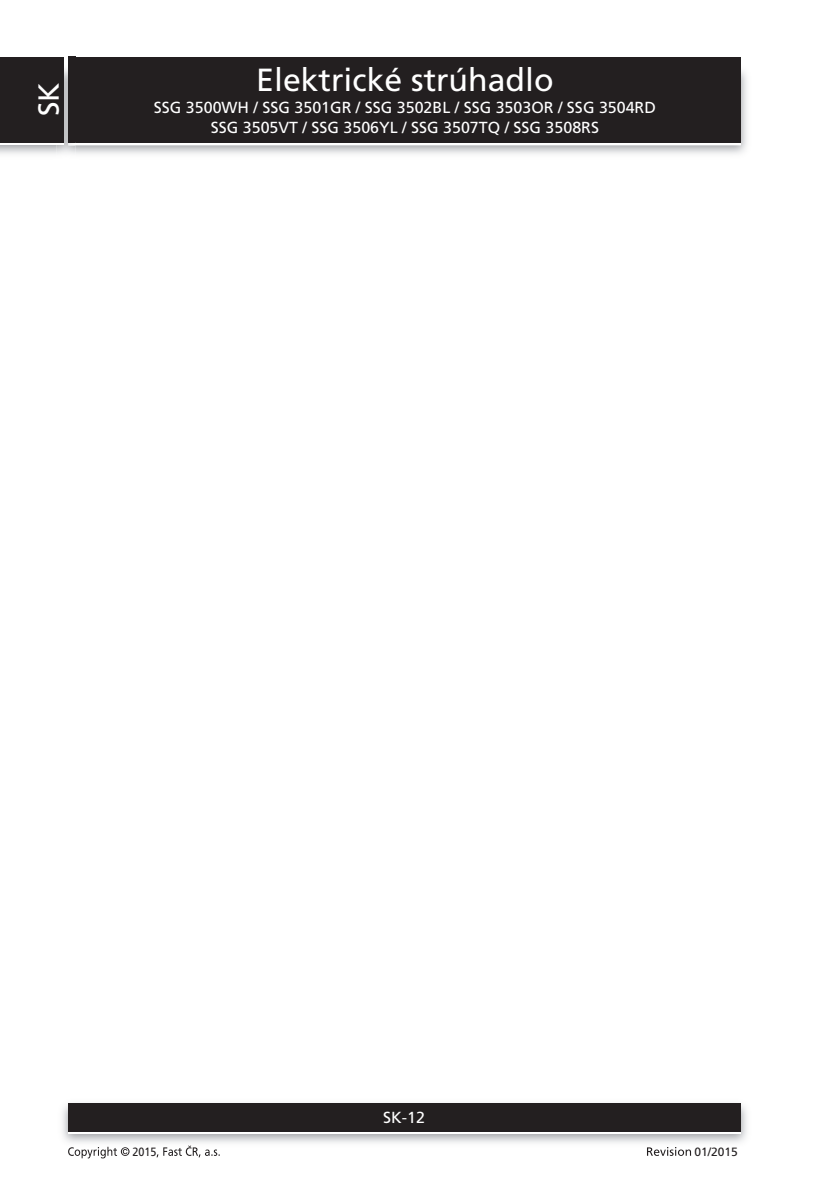
<style>
.page{position:relative;width:840px;height:1191px;background:#fff}
.page>*{position:absolute;margin:0;border:0;box-sizing:border-box;transform-origin:0 0}
.t1{font:32px "Frutiger CE";color:#fff}
.t2{font:29px "Frutiger CE";color:#fff}
.t3{font:16px/20px "Frutiger CE";color:#fff;text-align:center}
.t4{font:12px "Frutiger CE";color:#231f20}
.t5{font:12px "Frutiger CE";color:#231f20;scale:.9 1}
</style>
<div class="page">
<img style="left:0;top:63px;width:747px;height:91px">
<img style="left:740px;top:68px;width:1px;height:75px">
<div style="left:68px;top:59px;width:672px;height:86px;background:#fff"></div>
<div style="left:68px;top:57px;width:672px;height:86px;background:#231f20"></div>
<img style="left:62px;top:1103px;width:685px;height:40px">
<div style="left:68px;top:1106px;width:672px;height:28px;background:linear-gradient(to right,#fff,#fff)"></div>
<div style="left:68px;top:1103px;width:672px;height:28px;background:#231f20"></div>
<div style="left:0;top:59px;width:64px;height:86px;background:#fff"></div>
<div style="left:0;top:57px;width:64px;height:86px;background:#231f20"></div>
<svg style="left:68px;top:1146px;width:61px;height:12px"></svg>
<svg style="left:156px;top:1145px;width:64px;height:12px"></svg>
<svg style="left:647px;top:1147px;width:43px;height:8px"></svg>
<h2 class="t2" style="left:32px;top:116px;width:35px;rotate:-90deg">SK</h2>
<h1 class="t1" style="left:256px;top:61px;width:298px">Elektrické strúhadlo</h1>
<p class="t3" style="left:154px;top:98px;width:503px">SSG 3500WH / SSG 3501GR / SSG 3502BL / SSG 3503OR / SSG 3504RD<br>SSG 3505VT / SSG 3506YL / SSG 3507TQ / SSG 3508RS</p>
<p class="t3" style="left:383px;top:1108px;width:43px">SK-12</p>
<p class="t5" style="left:132px;top:1144px;width:28px">2015</p>
<p class="t4" style="left:694px;top:1144px;width:45px">01/2015</p>
</div>
